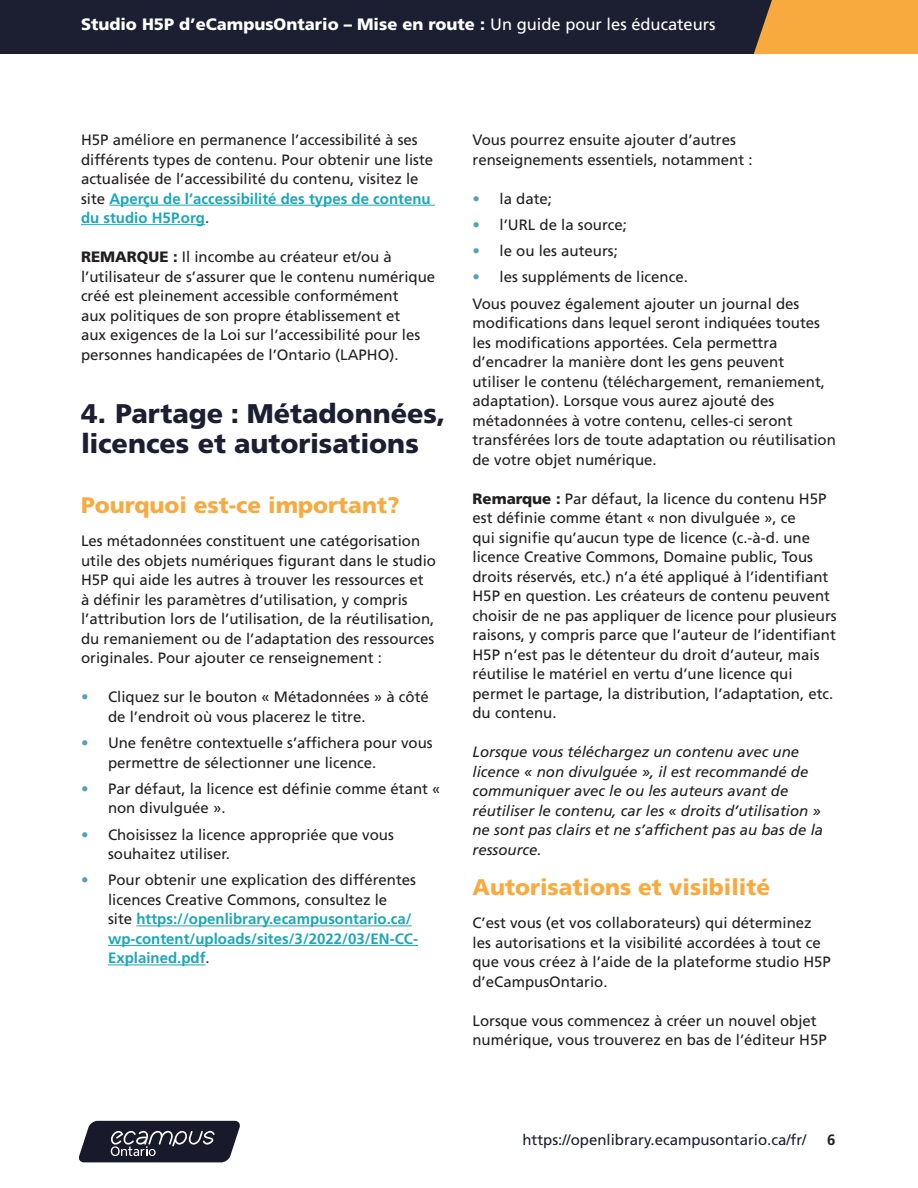
<style>
.page{position:relative;width:918px;height:1188px;background:#fff}
.page>*{position:absolute;margin:0;border:0;box-sizing:border-box;transform-origin:0 0}
.H1{font:900 27px/30px "Frutiger LT Std";color:#1c1f31}
.t1{font:900 22.5px "Frutiger LT Std";color:#f9aa3e}
.t2{font:900 16.5px "Frutiger LT Std";color:#fff}
.bullets_-_main{font:15px/19.5px "Frutiger LT Std";color:#231f20}
.t3{font:italic 15px/19.5px "Frutiger LT Std";color:#231f20}
.bullets_-_main-2{font:700 15px/19.5px "Frutiger LT Std";color:#1ca7b8}
.t4{font:15px "Frutiger LT Std";color:#1c1f31}
.t5{font:700 15px "Frutiger LT Std";color:#231f20}
.s1{font-weight:400}
.s2{font-weight:700;color:#1ca7b8}
.s3{font-weight:900}
.s4{color:#55a1b7}
.s5{font-weight:400;color:#55a1b7}
.s6{font-weight:400;color:#231f20}
</style>
<div class="page">
<svg style="left:78px;top:1121px;width:162px;height:41px;background:#3d3d4d"></svg>
<div style="left:705px;top:0;width:213px;height:54px;background:#f9aa3e"></div>
<div style="left:0;top:0;width:772px;height:54px;background:#1c1f31"></div>
<hr style="left:109px;top:205px;width:326px;height:1px;background:#1ca7b8">
<hr style="left:81px;top:224px;width:124px;height:1px;background:#1ca7b8">
<hr style="left:136px;top:926px;width:276px;height:1px;background:#1ca7b8">
<hr style="left:108px;top:945px;width:310px;height:1px;background:#1ca7b8">
<hr style="left:108px;top:965px;width:98px;height:1px;background:#1ca7b8">
<p class="t2" style="left:81px;top:14px;width:636px">Studio H5P d’eCampusOntario – Mise en route : <span class="s1">Un guide pour les éducateurs</span></p>
<p class="bullets_-_main" style="left:81px;top:130px;width:354px">H5P améliore en permanence l’accessibilité à ses différents types de contenu. Pour obtenir une liste actualisée de l’accessibilité du contenu, visitez le site <span class="s2">Aperçu de l’accessibilité des types de contenu du studio H5P.org</span>.</p>
<p class="bullets_-_main" style="left:81px;top:247px;width:356px"><span class="s3">REMARQUE :</span> Il incombe au créateur et/ou à l’utilisateur de s’assurer que le contenu numérique créé est pleinement accessible conformément<br>aux politiques de son propre établissement et<br>aux exigences de la Loi sur l’accessibilité pour les personnes handicapées de l’Ontario (LAPHO).</p>
<h1 class="H1" style="left:81px;top:398px;width:366px">4. Partage : Métadonnées, licences et autorisations</h1>
<h2 class="t1" style="left:81px;top:492px;width:320px">Pourquoi est-ce important?</h2>
<p class="bullets_-_main" style="left:81px;top:532px;width:357px">Les métadonnées constituent une catégorisation utile des objets numériques figurant dans le studio H5P qui aide les autres à trouver les ressources et<br>à définir les paramètres d’utilisation, y compris l’attribution lors de l’utilisation, de la réutilisation, du remaniement ou de l’adaptation des ressources originales. Pour ajouter ce renseignement :</p>
<p class="bullets_-_main" style="left:108px;top:688px;width:322px;text-indent:-27px"><span class="s4">•</span> Cliquez sur le bouton « Métadonnées » à côté de l’endroit où vous placerez le titre.</p>
<p class="bullets_-_main" style="left:108px;top:733px;width:326px;text-indent:-27px"><span class="s4">•</span> Une fenêtre contextuelle s’affichera pour vous permettre de sélectionner une licence.</p>
<p class="bullets_-_main" style="left:108px;top:779px;width:334px;text-indent:-27px"><span class="s4">•</span> Par défaut, la licence est définie comme étant « non divulguée ».</p>
<p class="bullets_-_main" style="left:108px;top:825px;width:287px;text-indent:-27px"><span class="s4">•</span> Choisissez la licence appropriée que vous souhaitez utiliser.</p>
<p class="bullets_-_main-2" style="left:108px;top:871px;width:312px;text-indent:-27px"><span class="s5">•</span> <span class="s6">Pour obtenir une explication des différentes licences Creative Commons, consultez le<br>site</span> https://openlibrary.ecampusontario.ca/ wp-content/uploads/sites/3/2022/03/EN-CC-Explained.pdf<span class="s6">.</span></p>
<p class="bullets_-_main" style="left:472px;top:130px;width:282px">Vous pourrez ensuite ajouter d’autres renseignements essentiels, notamment :</p>
<p class="bullets_-_main" style="left:472px;top:189px;width:81px"><span class="s4">•</span> la date;</p>
<p class="bullets_-_main" style="left:472px;top:215px;width:156px"><span class="s4">•</span> l’URL de la source;</p>
<p class="bullets_-_main" style="left:472px;top:241px;width:147px"><span class="s4">•</span> le ou les auteurs;</p>
<p class="bullets_-_main" style="left:472px;top:268px;width:217px"><span class="s4">•</span> les suppléments de licence.</p>
<p class="bullets_-_main" style="left:472px;top:294px;width:365px">Vous pouvez également ajouter un journal des modifications dans lequel seront indiquées toutes les modifications apportées. Cela permettra d’encadrer la manière dont les gens peuvent<br>utiliser le contenu (téléchargement, remaniement, adaptation). Lorsque vous aurez ajouté des métadonnées à votre contenu, celles-ci seront transférées lors de toute adaptation ou réutilisation de votre objet numérique.</p>
<p class="bullets_-_main" style="left:472px;top:489px;width:366px"><span class="s3">Remarque :</span> Par défaut, la licence du contenu H5P est définie comme étant « non divulguée », ce<br>qui signifie qu’aucun type de licence (c.-à-d. une licence Creative Commons, Domaine public, Tous droits réservés, etc.) n’a été appliqué à l’identifiant H5P en question. Les créateurs de contenu peuvent choisir de ne pas appliquer de licence pour plusieurs raisons, y compris parce que l’auteur de l’identifiant H5P n’est pas le détenteur du droit d’auteur, mais réutilise le matériel en vertu d’une licence qui permet le partage, la distribution, l’adaptation, etc. du contenu.</p>
<p class="t3" style="left:472px;top:742px;width:352px">Lorsque vous téléchargez un contenu avec une licence « non divulguée », il est recommandé de communiquer avec le ou les auteurs avant de réutiliser le contenu, car les « droits d’utilisation » ne sont pas clairs et ne s’affichent pas au bas de la ressource.</p>
<h2 class="t1" style="left:472px;top:874px;width:299px">Autorisations et visibilité</h2>
<p class="bullets_-_main" style="left:472px;top:913px;width:360px">C’est vous (et vos collaborateurs) qui déterminez les autorisations et la visibilité accordées à tout ce que vous créez à l’aide de la plateforme studio H5P d’eCampusOntario.</p>
<p class="bullets_-_main" style="left:472px;top:1011px;width:356px">Lorsque vous commencez à créer un nouvel objet numérique, vous trouverez en bas de l’éditeur H5P</p>
<p class="t4" style="left:522px;top:1131px;width:285px">https://openlibrary.ecampusontario.ca/fr/</p>
<p class="t5" style="left:827px;top:1131px;width:10px">6</p>
</div>
